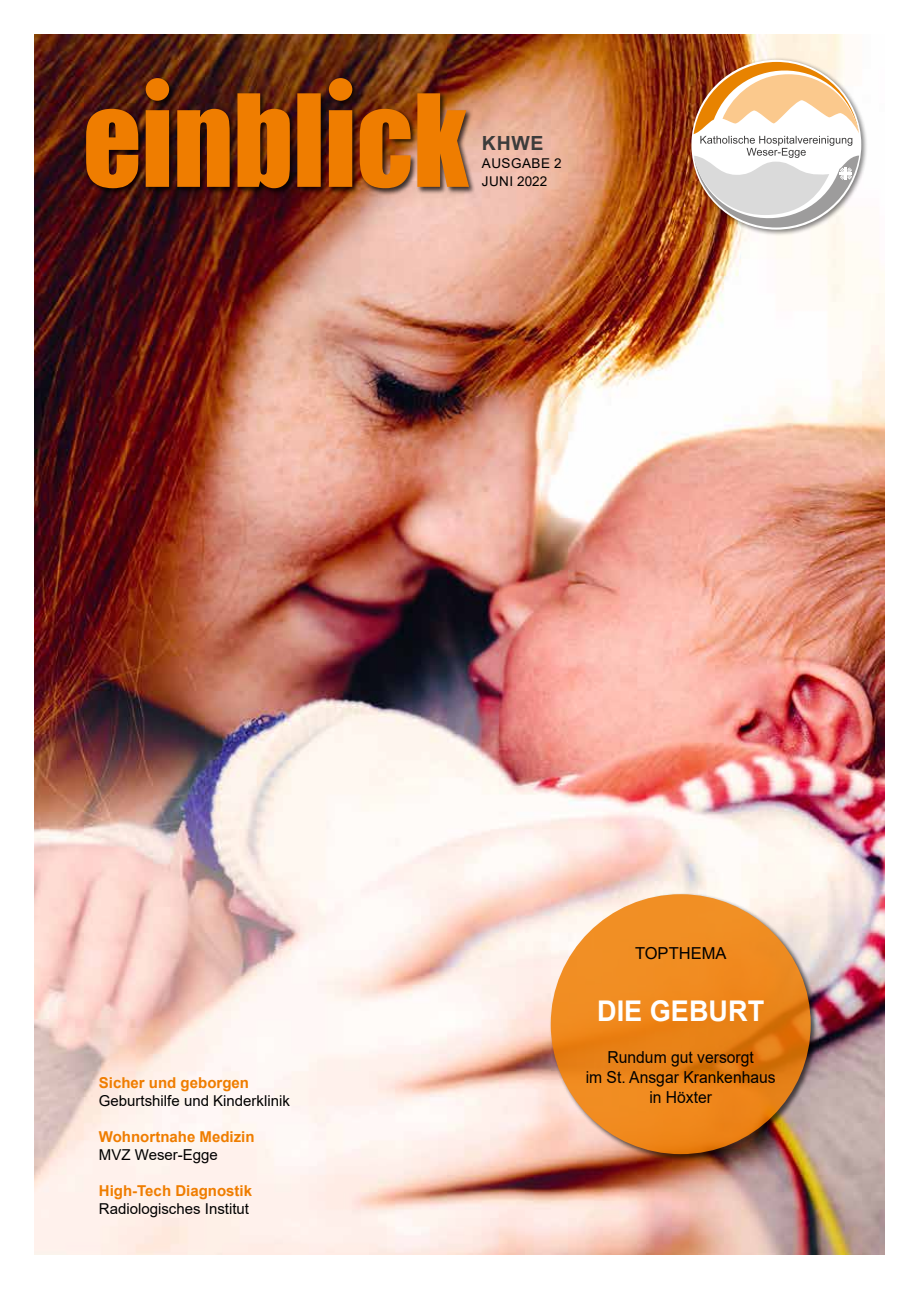
<style>
.page{position:relative;width:919px;height:1289px;background:#fff}
.page>*{position:absolute;margin:0;border:0;box-sizing:border-box;transform-origin:0 0}
.t1{font:700 28.5px "Arial";color:#fff;scale:.95 1}
.t2{font:700 19.5px "Arial";color:#3c3c3b}
.t3{font:16.5px/19.8px "Arial";color:#000;text-align:center;scale:.95 1}
.t4{font:16.5px "Arial";color:#000}
.t5{font:15px "Arial";color:#000}
.t6{font:700 15px "Arial";color:#ef7d00}
.t7{font:13.5px/18px "Arial";letter-spacing:.035em;color:#000}
</style>
<div class="page">
<img style="left:34px;top:34px;width:850px;height:1220px">
<div style="left:84px;top:92px;width:392px;height:104px;background:#000;opacity:.75"></div>
<svg style="left:86px;top:93px;width:383px;height:95px;background:#b95e07"></svg>
<div style="left:144px;top:76px;width:32px;height:32px;background:#000;opacity:.75"></div>
<div style="left:146px;top:78px;width:23px;height:23px;background:#ef7d00;border-radius:50%"></div>
<div style="left:549px;top:892px;width:269px;height:269px;background:#000;opacity:.75"></div>
<svg style="left:550px;top:894px;width:260px;height:260px;background:#eb861b"></svg>
<div style="left:689px;top:57px;width:179px;height:179px;background:#000;opacity:.49"></div>
<svg style="left:693px;top:60px;width:166px;height:170px"></svg>
<div style="left:327px;top:76px;width:32px;height:32px;background:#000;opacity:.75"></div>
<div style="left:329px;top:78px;width:23px;height:23px;background:#ef7d00;border-radius:50%"></div>
<h2 class="t2" style="left:482px;top:130px;width:63px">KHWE</h2>
<p class="t7" style="left:482px;top:154px;width:81px">AUSGABE 2<br>JUNI 2022</p>
<p class="t6" style="left:99px;top:1072px;width:152px">Sicher und geborgen</p>
<p class="t5" style="left:99px;top:1090px;width:192px">Geburtshilfe und Kinderklinik</p>
<p class="t6" style="left:99px;top:1126px;width:157px">Wohnortnahe Medizin</p>
<p class="t5" style="left:99px;top:1144px;width:120px">MVZ Weser-Egge</p>
<p class="t6" style="left:99px;top:1180px;width:155px">High-Tech Diagnostik</p>
<p class="t5" style="left:99px;top:1198px;width:152px">Radiologisches Institut</p>
<p class="t4" style="left:635px;top:941px;width:93px">TOPTHEMA</p>
<h1 class="t1" style="left:597px;top:990px;width:177px">DIE GEBURT</h1>
<p class="t3" style="left:585px;top:1047px;width:201px">Rundum gut versorgt<br>im St. Ansgar Krankenhaus in Höxter</p>
</div>
